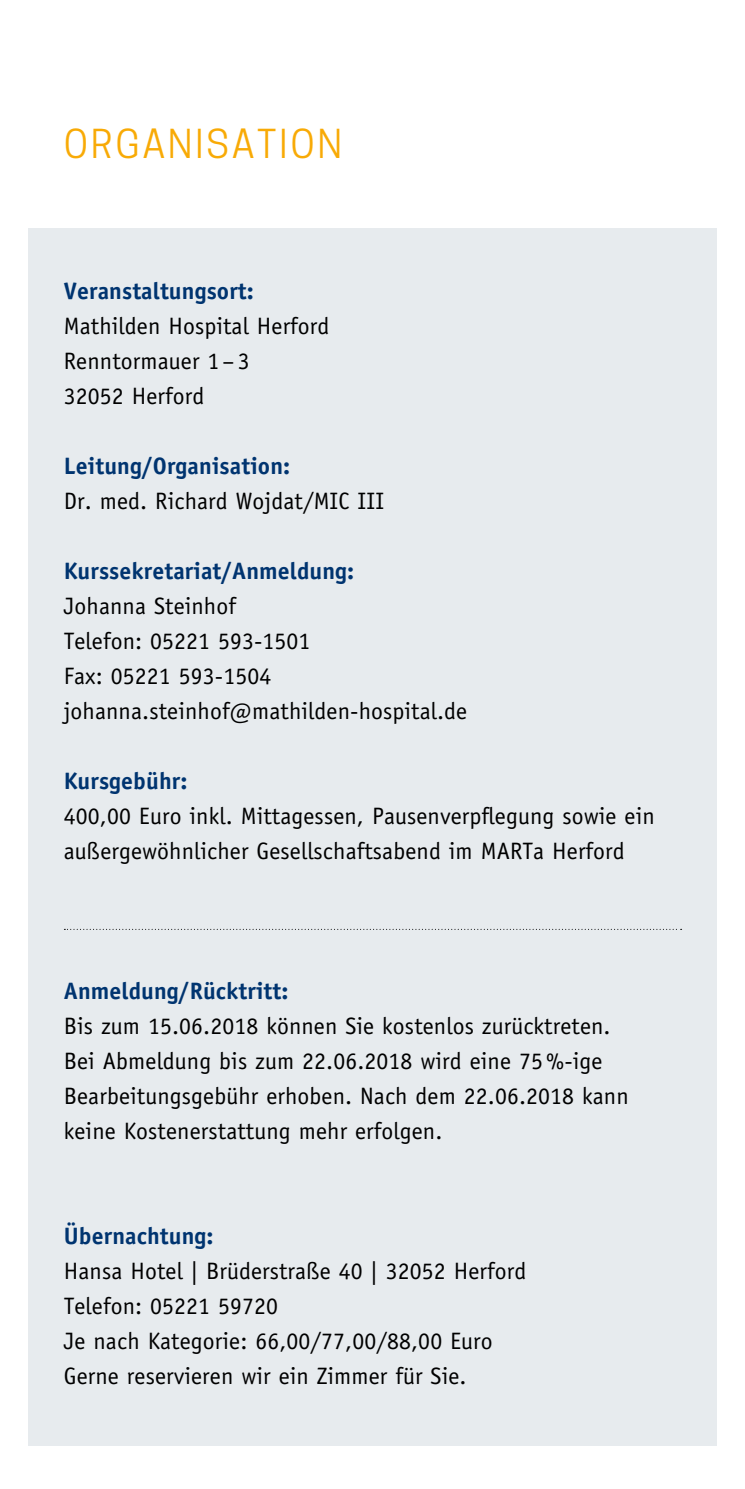
<style>
.page{position:relative;width:745px;height:1489px;background:#fff}
.page>*{position:absolute;margin:0;border:0;box-sizing:border-box;transform-origin:0 0}
.t1{font:37.5px "Cooper Hewitt";letter-spacing:.07em;color:#f8aa06}
.t2{font:23.75px/35px "Officina Sans";letter-spacing:.005em;color:#000}
.t3{font:700 23.75px "Officina Sans";letter-spacing:.005em;color:#003470}
</style>
<div class="page">
<div style="left:28px;top:228px;width:688px;height:1218px;background:#e7ebee"></div>
<svg style="left:64px;top:928px;width:617px;height:1px"></svg>
<h1 class="t1" style="left:64px;top:122px;width:280px">ORGANISATION</h1>
<p class="t3" style="left:64px;top:275px;width:191px">Veranstaltungsort:</p>
<p class="t2" style="left:64px;top:308px;width:267px">Mathilden Hospital Herford<br>Renntormauer 1 – 3<br>32052 Herford</p>
<p class="t3" style="left:64px;top:450px;width:228px">Leitung/Organisation:</p>
<p class="t2" style="left:64px;top:483px;width:321px">Dr. med. Richard Wojdat/MIC III</p>
<p class="t3" style="left:64px;top:555px;width:292px">Kurssekretariat/Anmeldung:</p>
<p class="t2" style="left:64px;top:588px;width:404px">Johanna Steinhof<br>Telefon: 05221 593-1501<br>Fax: 05221 593-1504 johanna.steinhof@mathilden-hospital.de</p>
<p class="t3" style="left:64px;top:766px;width:125px">Kursgebühr:</p>
<p class="t2" style="left:64px;top:798px;width:592px">400,00 Euro inkl. Mittagessen, Pausenverpflegung sowie ein außergewöhnlicher Gesellschaftsabend im MARTa Herford</p>
<p class="t3" style="left:64px;top:976px;width:226px">Anmeldung/Rücktritt:</p>
<p class="t2" style="left:64px;top:1008px;width:566px">Bis zum 15.06.2018 können Sie kostenlos zurücktreten.<br>Bei Abmeldung bis zum 22.06.2018 wird eine 75%-ige Bearbeitungsgebühr erhoben. Nach dem 22.06.2018 kann keine Kostenerstattung mehr erfolgen.</p>
<p class="t3" style="left:64px;top:1221px;width:151px">Übernachtung:</p>
<p class="t2" style="left:64px;top:1253px;width:463px">Hansa Hotel | Brüderstraße 40 | 32052 Herford Telefon: 05221 59720<br>Je nach Kategorie: 66,00/77,00/88,00 Euro Gerne reservieren wir ein Zimmer für Sie.</p>
</div>
